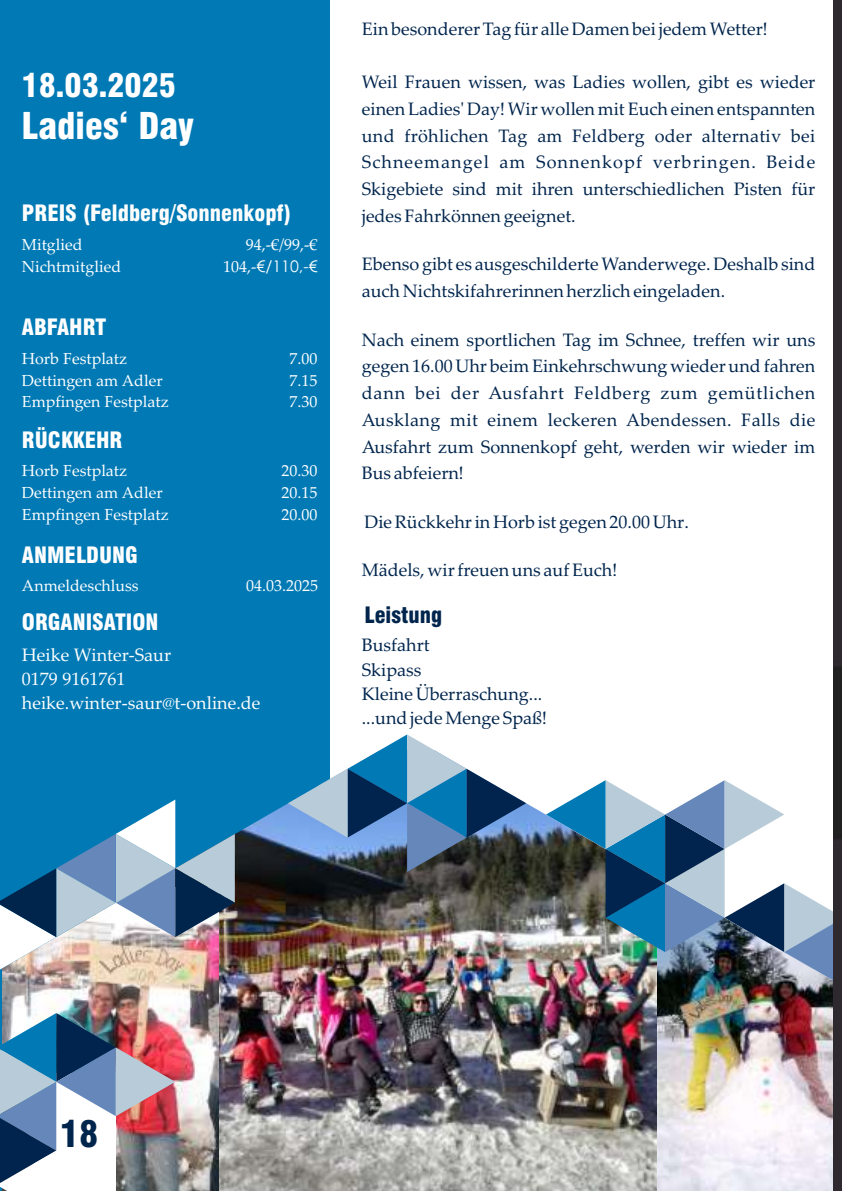
<style>
.page{position:relative;width:842px;height:1191px;background:#fff}
.page>*{position:absolute;margin:0;border:0;box-sizing:border-box;transform-origin:0 0}
.t1{font:900 condensed 36px "Swiss 721 BT";color:#fff}
.t2{font:900 condensed 36px "Swiss 721 BT";color:#00254d}
.t3{font:900 condensed 32px "Swiss 721 BT";color:#fff}
.t4{font:900 condensed 22px "Swiss 721 BT";color:#fefefe}
.t5{font:900 condensed 22px "Swiss 721 BT";color:#00254d}
.t6{font:18px/26.8px "Palatino Linotype";color:#00254d;text-align:justify}
.t7{font:18px/24.2px "Palatino Linotype";color:#fefefe}
.t8{font:16px/21.6px "Palatino Linotype";color:#fefefe}
.t9{font:16px "Century Gothic";color:#fefefe}
.s1{font-family:"Palatino Linotype"}
</style>
<div class="page">
<div style="left:0;top:0;width:330px;height:1191px;background:#0079b5"></div>
<img style="left:218px;top:803px;width:440px;height:388px">
<img style="left:3px;top:971px;width:215px;height:220px">
<img style="left:658px;top:986px;width:175px;height:205px">
<svg style="left:288px;top:734px;width:238px;height:138px"></svg>
<img style="left:546px;top:780px;width:287px;height:206px">
<svg style="left:0;top:799px;width:235px;height:172px"></svg>
<img style="left:0;top:1013px;width:175px;height:178px">
<img style="left:833px;top:0;width:9px;height:1191px">
<h2 class="t3" style="left:22px;top:72px;width:156px">18.03.2025</h2>
<h1 class="t1" style="left:22px;top:111px;width:174px">Ladies‘ Day</h1>
<p class="t4" style="left:22px;top:205px;width:271px">PREIS (Feldberg/Sonnenkopf)</p>
<p class="t8" style="left:22px;top:235px;width:101px">Mitglied<br>Nichtmitglied</p>
<p class="t8" style="left:246px;top:235px;width:73px">94,-€/99,-€</p>
<p class="t9" style="left:223px;top:259px;width:96px"><span class="s1">104,-</span>€/110,-€</p>
<p class="t4" style="left:22px;top:318px;width:86px">ABFAHRT</p>
<p class="t8" style="left:22px;top:350px;width:148px">Horb Festplatz<br>Dettingen am Adler<br>Empfingen Festplatz</p>
<p class="t8" style="left:290px;top:350px;width:29px;text-align:justify">7.00<br>7.15<br>7.30</p>
<p class="t4" style="left:22px;top:431px;width:102px">RÜCKKEHR</p>
<p class="t8" style="left:22px;top:462px;width:148px">Horb Festplatz<br>Dettingen am Adler<br>Empfingen Festplatz</p>
<p class="t8" style="left:282px;top:462px;width:37px;text-align:justify">20.30<br>20.15<br>20.00</p>
<p class="t4" style="left:22px;top:546px;width:117px">ANMELDUNG</p>
<p class="t8" style="left:22px;top:577px;width:118px">Anmeldeschluss</p>
<p class="t8" style="left:246px;top:577px;width:73px">04.03.2025</p>
<p class="t4" style="left:22px;top:613px;width:138px">ORGANISATION</p>
<p class="t7" style="left:22px;top:644px;width:240px">Heike Winter-Saur<br>0179 9161761 heike.winter-saur@t-online.de</p>
<p class="t6" style="left:362px;top:18px;width:407px">Ein besonderer Tag für alle Damen bei jedem Wetter!</p>
<p class="t6" style="left:362px;top:71px;width:455px">Weil Frauen wissen, was Ladies wollen, gibt es wieder einen Ladies' Day! Wir wollen mit Euch einen entspannten und fröhlichen Tag am Feldberg oder alternativ bei Schneemangel am Sonnenkopf verbringen. Beide Skigebiete sind mit ihren unterschiedlichen Pisten für jedes Fahrkönnen geeignet.</p>
<p class="t6" style="left:362px;top:253px;width:455px">Ebenso gibt es ausgeschilderte Wanderwege. Deshalb sind auch Nichtskifahrerinnen herzlich eingeladen.</p>
<p class="t6" style="left:362px;top:328px;width:455px">Nach einem sportlichen Tag im Schnee, treffen wir uns gegen 16.00 Uhr beim Einkehrschwung wieder und fahren dann bei der Ausfahrt Feldberg zum gemütlichen Ausklang mit einem leckeren Abendessen. Falls die Ausfahrt zum Sonnenkopf geht, werden wir wieder im Bus abfeiern!</p>
<p class="t6" style="left:364px;top:510px;width:326px">Die Rückkehr in Horb ist gegen 20.00 Uhr.</p>
<p class="t6" style="left:362px;top:559px;width:257px">Mädels, wir freuen uns auf Euch!</p>
<p class="t5" style="left:364px;top:606px;width:79px">Leistung</p>
<p class="t6" style="left:362px;top:635px;width:187px;line-height:24.2px;text-align:left">Busfahrt<br>Skipass<br>Kleine Überraschung... ...und jede Menge Spaß!</p>
<h1 class="t2" style="left:60px;top:1119px;width:40px">18</h1>
</div>
